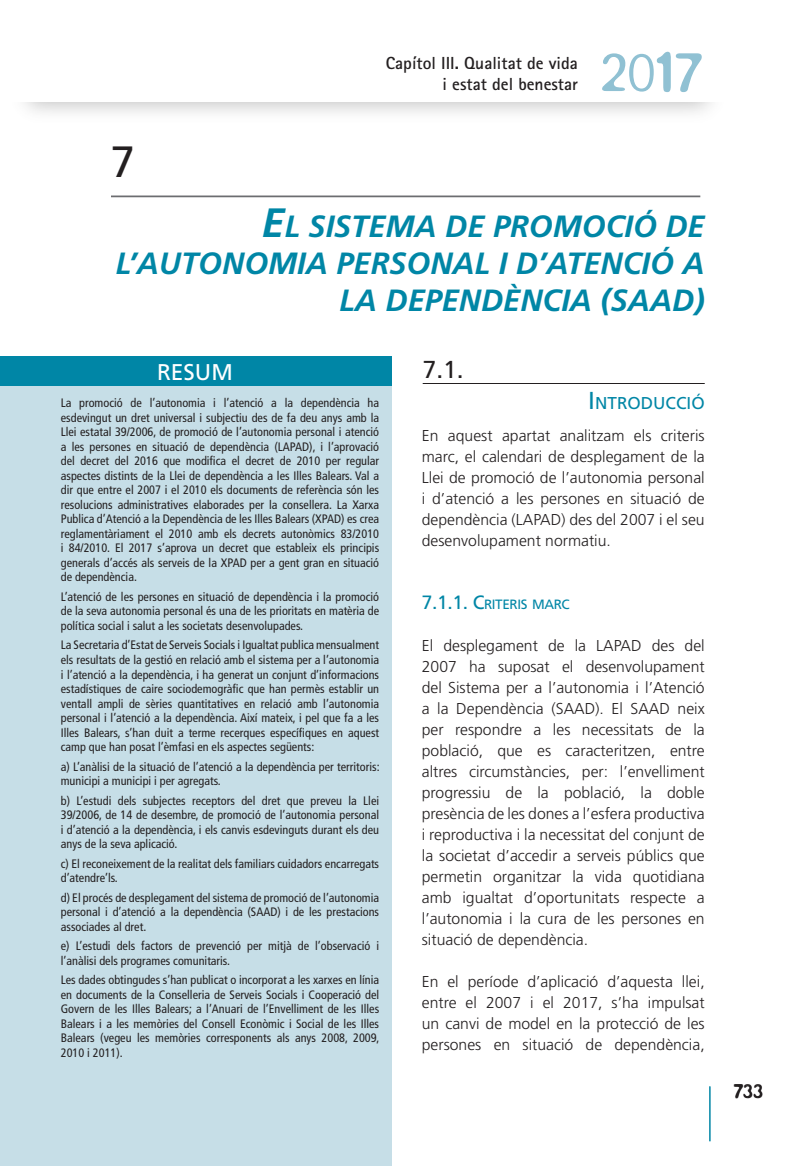
<style>
.page{position:relative;width:804px;height:1166px;background:#fff}
.page>*{position:absolute;margin:0;border:0;box-sizing:border-box;transform-origin:0 0}
.t1{font:300 61.07px "Blur";color:#90c1d3}
.t2{font:43.75px "Frutiger LT Std";color:#231f20}
.t3{font:italic 700 30.62px/36.9px "Frutiger LT Std";color:#0086a6;text-align:right}
.t4{font:24.5px "Frutiger LT Std";color:#231f20}
.t5{font:22.75px "Frutiger LT Std";color:#fff}
.t6{font:300 21px "Blur";color:#231f20}
.t7{font:700 17.5px/21px "Rotis Sans Serif";color:#231f20;text-align:right}
.t8{font:17.15px "Frutiger LT Std";color:#0086a6}
.t9{font:300 15.75px/21px "Frutiger LT Std";color:#231f20;text-align:justify}
.t10{font:13.47px "Frutiger LT Std";letter-spacing:-.03em;color:#0086a6}
.t11{font:condensed 12.25px/14.5px "Frutiger LT Std";color:#231f20;text-align:justify}
.s1{font-size:40.95px}
.s2{font-size:24.5px}
.s3{font-size:19.25px}
</style>
<div class="page">
<hr style="left:709px;top:1086px;width:1px;height:55px;background:#0086a6">
<div style="left:0;top:356px;width:392px;height:810px;background:#c6dee7"></div>
<hr style="left:111px;top:195px;width:589px;height:2px;background:#6c6d70">
<div style="left:0;top:356px;width:392px;height:30px;background:#0086a6"></div>
<hr style="left:423px;top:383px;width:281px;height:1px;background:#231f20">
<h3 class="t7" style="left:386px;top:52px;width:194px">Capítol III. Qualitat de vida i estat del benestar</h3>
<h1 class="t1" style="left:599px;top:38px;width:106px">2017</h1>
<h2 class="t2" style="left:111px;top:136px;width:26px">7</h2>
<h3 class="t3" style="left:116px;top:208px;width:590px"><span class="s1">E</span>L SISTEMA DE PROMOCIÓ DE<br>L’AUTONOMIA PERSONAL I D’ATENCIÓ A<br>LA DEPENDÈNCIA (SAAD)</h3>
<h3 class="t5" style="left:157px;top:359px;width:77px">RESUM</h3>
<p class="t11" style="left:61px;top:396px;width:320px">La promoció de l’autonomia i l’atenció a la dependència ha esdevingut un dret universal i subjectiu des de fa deu anys amb la Llei estatal 39/2006, de promoció de l’autonomia personal i atenció a les persones en situació de dependència (LAPAD), i l’aprovació del decret del 2016 que modifica el decret de 2010 per regular aspectes distints de la Llei de dependència a les Illes Balears. Val a dir que entre el 2007 i el 2010 els documents de referència són les resolucions administratives elaborades per la consellera. La Xarxa Publica d’Atenció a la Dependència de les Illes Balears (XPAD) es crea reglamentàriament el 2010 amb els decrets autonòmics 83/2010 i 84/2010. El 2017 s’aprova un decret que estableix els principis generals d’accés als serveis de la XPAD per a gent gran en situació de dependència.</p>
<p class="t11" style="left:61px;top:589px;width:320px">L’atenció de les persones en situació de dependència i la promoció de la seva autonomia personal és una de les prioritats en matèria de política social i salut a les societats desenvolupades.</p>
<p class="t11" style="left:61px;top:638px;width:320px">La Secretaria d’Estat de Serveis Socials i Igualtat publica mensualment els resultats de la gestió en relació amb el sistema per a l’autonomia i l’atenció a la dependència, i ha generat un conjunt d’informacions estadístiques de caire sociodemogràfic que han permès establir un ventall ampli de sèries quantitatives en relació amb l’autonomia personal i l’atenció a la dependència. Així mateix, i pel que fa a les Illes Balears, s’han duit a terme recerques específiques en aquest camp que han posat l’èmfasi en els aspectes següents:</p>
<p class="t11" style="left:61px;top:759px;width:320px">a) L’anàlisi de la situació de l’atenció a la dependència per territoris: municipi a municipi i per agregats.</p>
<p class="t11" style="left:61px;top:793px;width:320px">b) L’estudi dels subjectes receptors del dret que preveu la Llei 39/2006, de 14 de desembre, de promoció de l’autonomia personal i d’atenció a la dependència, i els canvis esdevinguts durant els deu anys de la seva aplicació.</p>
<p class="t11" style="left:61px;top:856px;width:320px">c) El reconeixement de la realitat dels familiars cuidadors encarregats d’atendre’ls.</p>
<p class="t11" style="left:61px;top:890px;width:320px">d) El procés de desplegament del sistema de promoció de l’autonomia personal i d’atenció a la dependència (SAAD) i de les prestacions associades al dret.</p>
<p class="t11" style="left:61px;top:939px;width:320px">e) L’estudi dels factors de prevenció per mitjà de l’observació i l’anàlisi dels programes comunitaris.</p>
<p class="t11" style="left:61px;top:973px;width:320px">Les dades obtingudes s’han publicat o incorporat a les xarxes en línia en documents de la Conselleria de Serveis Socials i Cooperació del Govern de les Illes Balears; a l’Anuari de l’Envelliment de les Illes Balears i a les memòries del Consell Econòmic i Social de les Illes Balears (vegeu les memòries corresponents als anys 2008, 2009, 2010 i 2011).</p>
<h3 class="t4" style="left:423px;top:355px;width:42px">7.1.</h3>
<h3 class="t8" style="left:588px;top:393px;width:118px"><span class="s2">I</span>NTRODUCCIÓ</h3>
<p class="t9" style="left:422px;top:425px;width:284px">En aquest apartat analitzam els criteris marc, el calendari de desplegament de la Llei de promoció de l’autonomia personal i d’atenció a les persones en situació de dependència (LAPAD) des del 2007 i el seu desenvolupament normatiu.</p>
<p class="t10" style="left:422px;top:596px;width:149px"><span class="s3">7.1.1. C</span>RITERIS MARC</p>
<p class="t9" style="left:422px;top:635px;width:284px">El desplegament de la LAPAD des del 2007 ha suposat el desenvolupament del Sistema per a l’autonomia i l’Atenció a la Dependència (SAAD). El SAAD neix per respondre a les necessitats de la població, que es caracteritzen, entre altres circumstàncies, per: l’envelliment progressiu de la població, la doble presència de les dones a l’esfera productiva i reproductiva i la necessitat del conjunt de la societat d’accedir a serveis públics que permetin organitzar la vida quotidiana amb igualtat d’oportunitats respecte a l’autonomia i la cura de les persones en situació de dependència.</p>
<p class="t9" style="left:422px;top:971px;width:284px">En el període d’aplicació d’aquesta llei, entre el 2007 i el 2017, s’ha impulsat un canvi de model en la protecció de les persones en situació de dependència,</p>
<h3 class="t6" style="left:733px;top:1079px;width:31px">733</h3>
</div>
